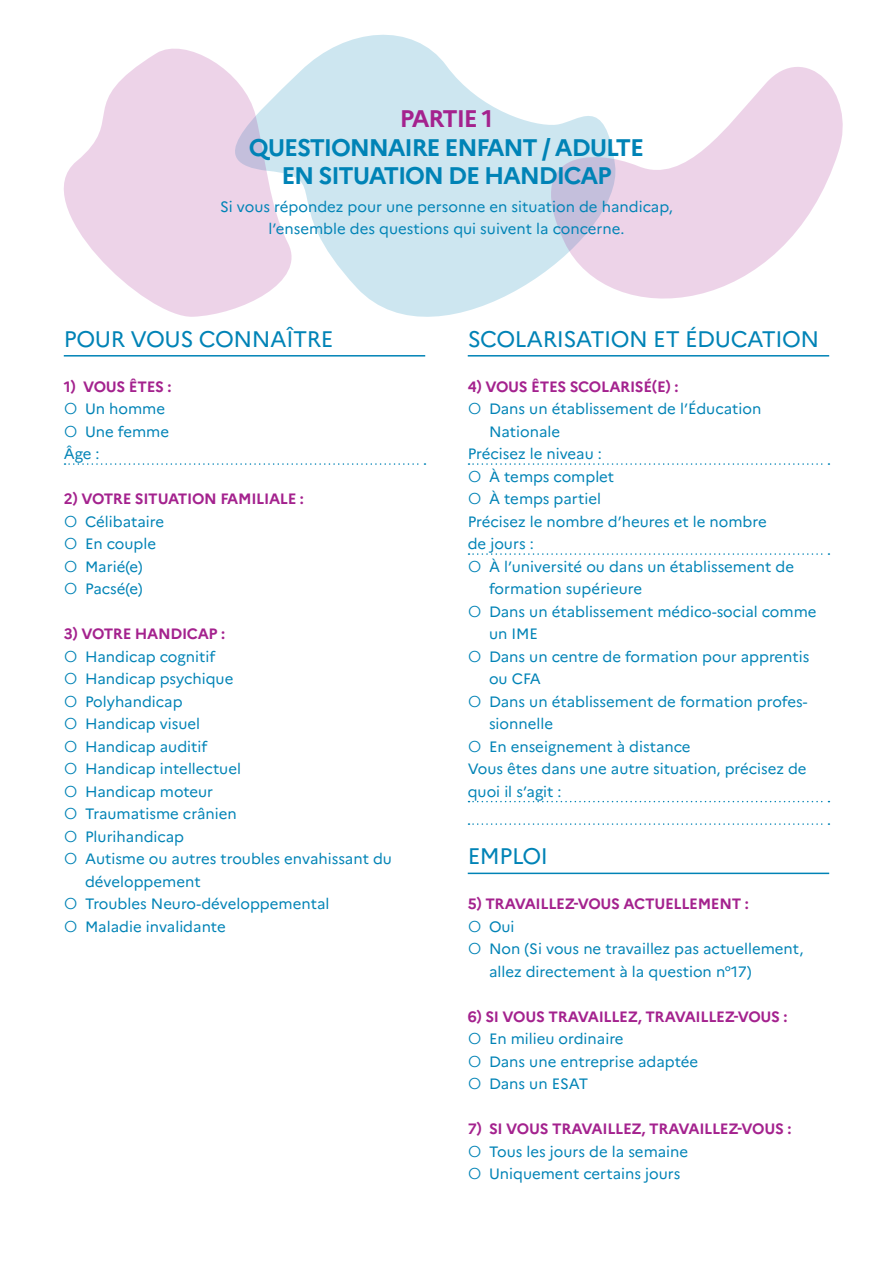
<style>
.page{position:relative;width:893px;height:1263px;background:#fff}
.page>*{position:absolute;margin:0;border:0;box-sizing:border-box;transform-origin:0 0}
.t1{font:700 24px/28.8px "Marianne";letter-spacing:-.05em;color:#0083b6;text-align:center}
.t2{font:700 24px "Marianne";letter-spacing:-.05em;color:#a4228e}
.t3{font:22.5px "Marianne";letter-spacing:-.02em;color:#0083b6}
.t4{font:15px/22.5px "Marianne";color:#0083b6}
.t5{font:700 15px "Marianne";letter-spacing:-.02em;color:#a4228e}
</style>
<div class="page">
<hr style="left:64px;top:355px;width:361px;height:2px;background:#0083b6">
<svg style="left:65px;top:463px;width:360px;height:2px"></svg>
<hr style="left:468px;top:355px;width:361px;height:2px;background:#0083b6">
<svg style="left:468px;top:801px;width:361px;height:1px"></svg>
<svg style="left:468px;top:823px;width:361px;height:2px"></svg>
<hr style="left:468px;top:873px;width:361px;height:1px;background:#0083b6">
<svg style="left:293px;top:34px;width:228px;height:283px;fill:#cde6f0"></svg>
<svg style="left:521px;top:67px;width:322px;height:232px;fill:#edd3e8"></svg>
<svg style="left:64px;top:48px;width:229px;height:269px;fill:#edd3e8"></svg>
<svg style="left:468px;top:463px;width:361px;height:2px"></svg>
<svg style="left:468px;top:553px;width:361px;height:2px"></svg>
<h1 class="t2" style="left:400px;top:104px;width:95px">PARTIE 1</h1>
<h1 class="t1" style="left:249px;top:133px;width:397px">QUESTIONNAIRE ENFANT / ADULTE<br>EN SITUATION DE HANDICAP</h1>
<p class="t4" style="left:220px;top:195px;width:454px;text-align:center">Si vous répondez pour une personne en situation de handicap, l’ensemble des questions qui suivent la concerne.</p>
<h2 class="t3" style="left:64px;top:325px;width:271px">POUR VOUS CONNAÎTRE</h2>
<p class="t5" style="left:64px;top:377px;width:109px">1) VOUS ÊTES :</p>
<p class="t4" style="left:85px;top:397px;width:82px">Un homme</p>
<p class="t4" style="left:85px;top:420px;width:86px">Une femme</p>
<p class="t4" style="left:64px;top:442px;width:37px">Âge :</p>
<p class="t5" style="left:64px;top:490px;width:242px">2) VOTRE SITUATION FAMILIALE :</p>
<p class="t4" style="left:85px;top:510px;width:81px">Célibataire<br>En couple<br>Marié(e)<br>Pacsé(e)</p>
<p class="t5" style="left:64px;top:625px;width:163px">3) VOTRE HANDICAP :</p>
<p class="t4" style="left:85px;top:645px;width:308px">Handicap cognitif<br>Handicap psychique<br>Polyhandicap<br>Handicap visuel<br>Handicap auditif<br>Handicap intellectuel<br>Handicap moteur<br>Traumatisme crânien<br>Plurihandicap<br>Autisme ou autres troubles envahissant du développement<br>Troubles Neuro-développemental<br>Maladie invalidante</p>
<h2 class="t3" style="left:468px;top:325px;width:353px">SCOLARISATION ET ÉDUCATION</h2>
<p class="t5" style="left:468px;top:377px;width:212px">4) VOUS ÊTES SCOLARISÉ(E) :</p>
<p class="t4" style="left:489px;top:397px;width:274px">Dans un établissement de l’Éducation</p>
<p class="t4" style="left:489px;top:420px;width:73px">Nationale</p>
<p class="t4" style="left:468px;top:442px;width:136px">Précisez le niveau :</p>
<p class="t4" style="left:489px;top:465px;width:127px">À temps complet</p>
<p class="t4" style="left:489px;top:487px;width:114px">À temps partiel</p>
<p class="t4" style="left:468px;top:510px;width:301px">Précisez le nombre d’heures et le nombre</p>
<p class="t4" style="left:468px;top:532px;width:67px">de jours :</p>
<p class="t4" style="left:489px;top:555px;width:307px">À l’université ou dans un établissement de</p>
<p class="t4" style="left:489px;top:577px;width:155px">formation supérieure</p>
<p class="t4" style="left:489px;top:600px;width:329px">Dans un établissement médico-social comme</p>
<p class="t4" style="left:489px;top:622px;width:50px">un IME</p>
<p class="t4" style="left:489px;top:645px;width:322px">Dans un centre de formation pour apprentis</p>
<p class="t4" style="left:489px;top:667px;width:53px">ou CFA</p>
<p class="t4" style="left:489px;top:690px;width:320px">Dans un établissement de formation profes-</p>
<p class="t4" style="left:489px;top:712px;width:66px">sionnelle</p>
<p class="t4" style="left:489px;top:735px;width:203px">En enseignement à distance</p>
<p class="t4" style="left:468px;top:757px;width:340px">Vous êtes dans une autre situation, précisez de</p>
<p class="t4" style="left:468px;top:780px;width:95px">quoi il s’agit :</p>
<h2 class="t3" style="left:468px;top:842px;width:82px">EMPLOI</h2>
<p class="t5" style="left:468px;top:895px;width:282px">5) TRAVAILLEZ-VOUS ACTUELLEMENT :</p>
<p class="t4" style="left:489px;top:915px;width:316px">Oui<br>Non (Si vous ne travaillez pas actuellement, allez directement à la question n°17)</p>
<p class="t5" style="left:468px;top:1007px;width:321px">6) SI VOUS TRAVAILLEZ, TRAVAILLEZ-VOUS :</p>
<p class="t4" style="left:489px;top:1027px;width:211px">En milieu ordinaire<br>Dans une entreprise adaptée<br>Dans un ESAT</p>
<p class="t5" style="left:468px;top:1120px;width:325px">7) SI VOUS TRAVAILLEZ, TRAVAILLEZ-VOUS :</p>
<p class="t4" style="left:489px;top:1140px;width:201px">Tous les jours de la semaine<br>Uniquement certains jours</p>
</div>
